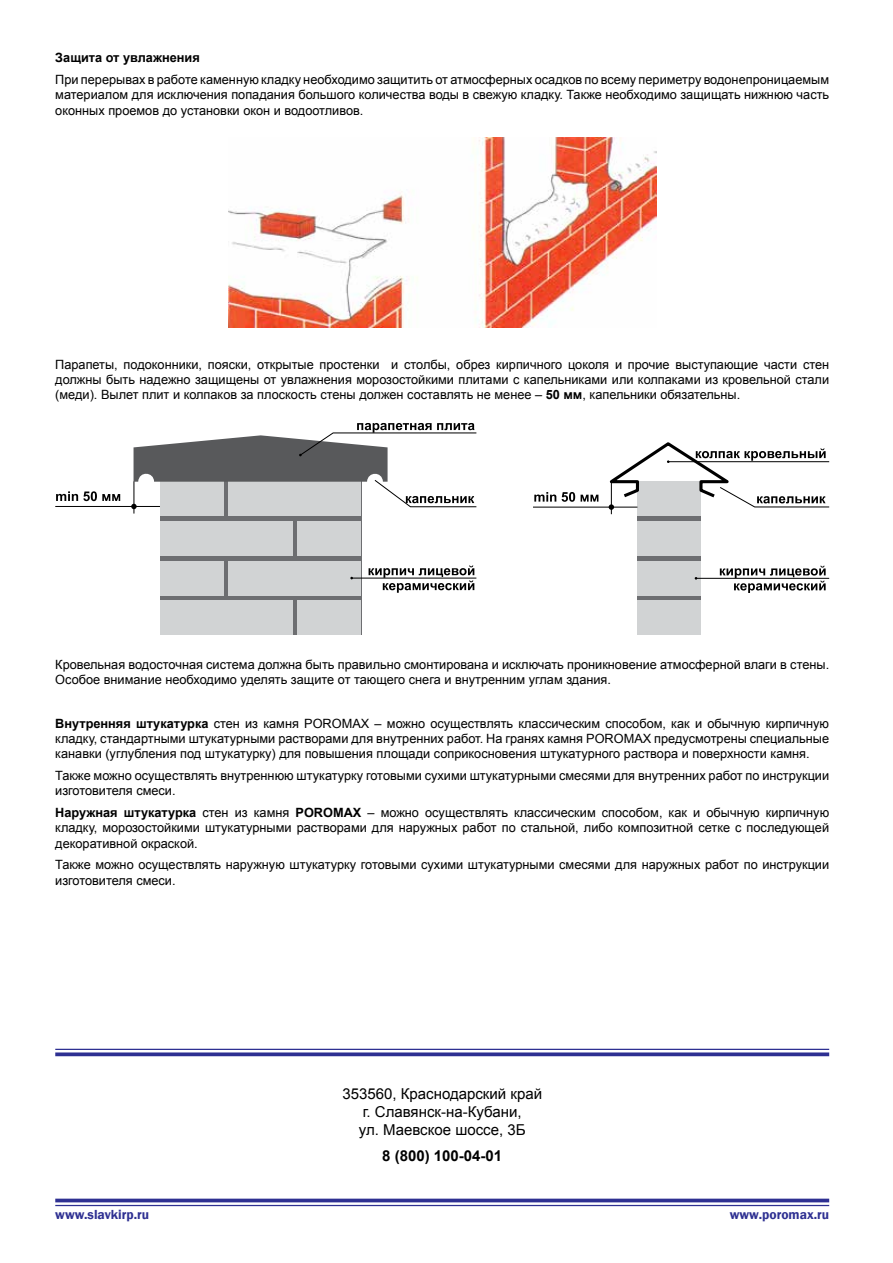
<style>
.page{position:relative;width:893px;height:1263px;background:#fff}
.page>*{position:absolute;margin:0;border:0;box-sizing:border-box;transform-origin:0 0}
.t1{font:15px/18px "Arial";color:#000;text-align:center}
.t2{font:700 15px "Arial";color:#000}
.t3{font:600 13.5px "Franklin Gothic";color:#2e3092}
.t4{font:12.75px/15.3px "Arial";color:#000;text-align:justify}
.t5{font:700 12.75px "Arial";color:#000}
.s1{font-weight:700}
</style>
<div class="page">
<svg style="left:55px;top:1198px;width:774px;height:4px;background:#4f51a3"></svg>
<hr style="left:55px;top:1205px;width:774px;height:1px;background:#2e3092">
<div style="left:637px;top:482px;width:64px;height:153px;background:#6d6e71"></div>
<div style="left:637px;top:561px;width:64px;height:34px;background:#d1d3d4"></div>
<div style="left:637px;top:601px;width:64px;height:34px;background:#d1d3d4"></div>
<div style="left:637px;top:521px;width:64px;height:35px;background:#d1d3d4"></div>
<div style="left:637px;top:482px;width:64px;height:34px;background:#d1d3d4"></div>
<hr style="left:611px;top:482px;width:1px;height:32px;background:#000">
<hr style="left:533px;top:507px;width:104px;height:1px;background:#000">
<svg style="left:534px;top:492px;width:22px;height:10px"></svg>
<svg style="left:562px;top:492px;width:13px;height:10px"></svg>
<svg style="left:720px;top:566px;width:106px;height:27px"></svg>
<hr style="left:696px;top:578px;width:133px;height:1px;background:#000">
<svg style="left:581px;top:442px;width:249px;height:68px"></svg>
<svg style="left:160px;top:509px;width:201px;height:126px;background:#7c7d80"></svg>
<div style="left:160px;top:561px;width:63px;height:34px;background:#d1d3d4"></div>
<div style="left:229px;top:561px;width:132px;height:34px;background:#d1d3d4"></div>
<div style="left:160px;top:601px;width:132px;height:34px;background:#d1d3d4"></div>
<div style="left:298px;top:601px;width:63px;height:34px;background:#d1d3d4"></div>
<div style="left:160px;top:521px;width:132px;height:35px;background:#d1d3d4"></div>
<div style="left:298px;top:521px;width:63px;height:35px;background:#d1d3d4"></div>
<div style="left:160px;top:482px;width:63px;height:34px;background:#d1d3d4"></div>
<div style="left:229px;top:482px;width:132px;height:34px;background:#d1d3d4"></div>
<hr style="left:134px;top:481px;width:1px;height:32px;background:#000">
<hr style="left:55px;top:506px;width:105px;height:1px;background:#000">
<svg style="left:56px;top:491px;width:64px;height:10px"></svg>
<svg style="left:369px;top:565px;width:105px;height:28px"></svg>
<hr style="left:352px;top:578px;width:124px;height:1px;background:#000">
<svg style="left:131px;top:423px;width:346px;height:86px"></svg>
<img style="left:228px;top:137px;width:428px;height:190px">
<hr style="left:55px;top:1049px;width:774px;height:1px;background:#2e3092">
<svg style="left:55px;top:1052px;width:774px;height:4px;background:#47499f"></svg>
<p class="t5" style="left:55px;top:49px;width:146px">Защита от увлажнения</p>
<p class="t4" style="left:55px;top:72px;width:775px">При перерывах в работе каменную кладку необходимо защитить от атмосферных осадков по всему периметру водонепроницаемым материалом для исключения попадания большого количества воды в свежую кладку. Также необходимо защищать нижнюю часть оконных проемов до установки окон и водоотливов.</p>
<p class="t4" style="left:55px;top:357px;width:775px">Парапеты, подоконники, пояски, открытые простенки и столбы, обрез кирпичного цоколя и прочие выступающие части стен должны быть надежно защищены от увлажнения морозостойкими плитами с капельниками или колпаками из кровельной стали (меди). Вылет плит и колпаков за плоскость стены должен составлять не менее – <span class="s1">50 мм</span>, капельники обязательны.</p>
<p class="t4" style="left:55px;top:657px;width:775px">Кровельная водосточная система должна быть правильно смонтирована и исключать проникновение атмосферной влаги в стены.<br>Особое внимание необходимо уделять защите от тающего снега и внутренним углам здания.</p>
<p class="t4" style="left:55px;top:716px;width:775px"><span class="s1">Внутренняя штукатурка</span> стен из камня POROMAX – можно осуществлять классическим способом, как и обычную кирпичную кладку, стандартными штукатурными растворами для внутренних работ. На гранях камня POROMAX предусмотрены специальные канавки (углубления под штукатурку) для повышения площади соприкосновения штукатурного раствора и поверхности камня.</p>
<p class="t4" style="left:55px;top:768px;width:775px">Также можно осуществлять внутреннюю штукатурку готовыми сухими штукатурными смесями для внутренних работ по инструкции изготовителя смеси.</p>
<p class="t4" style="left:55px;top:805px;width:775px"><span class="s1">Наружная штукатурка</span> стен из камня <span class="s1">POROMAX</span> – можно осуществлять классическим способом, как и обычную кирпичную кладку, морозостойкими штукатурными растворами для наружных работ по стальной, либо композитной сетке с последующей декоративной окраской.</p>
<p class="t4" style="left:55px;top:857px;width:775px">Также можно осуществлять наружную штукатурку готовыми сухими штукатурными смесями для наружных работ по инструкции изготовителя смеси.</p>
<p class="t1" style="left:342px;top:1084px;width:201px">353560, Краснодарский край г. Славянск-на-Кубани,<br>ул. Маевское шоссе, 3Б</p>
<p class="t2" style="left:382px;top:1146px;width:122px">8 (800) 100-04-01</p>
<p class="t3" style="left:55px;top:1206px;width:95px">www.slavkirp.ru</p>
<p class="t3" style="left:730px;top:1206px;width:101px">www.poromax.ru</p>
</div>
